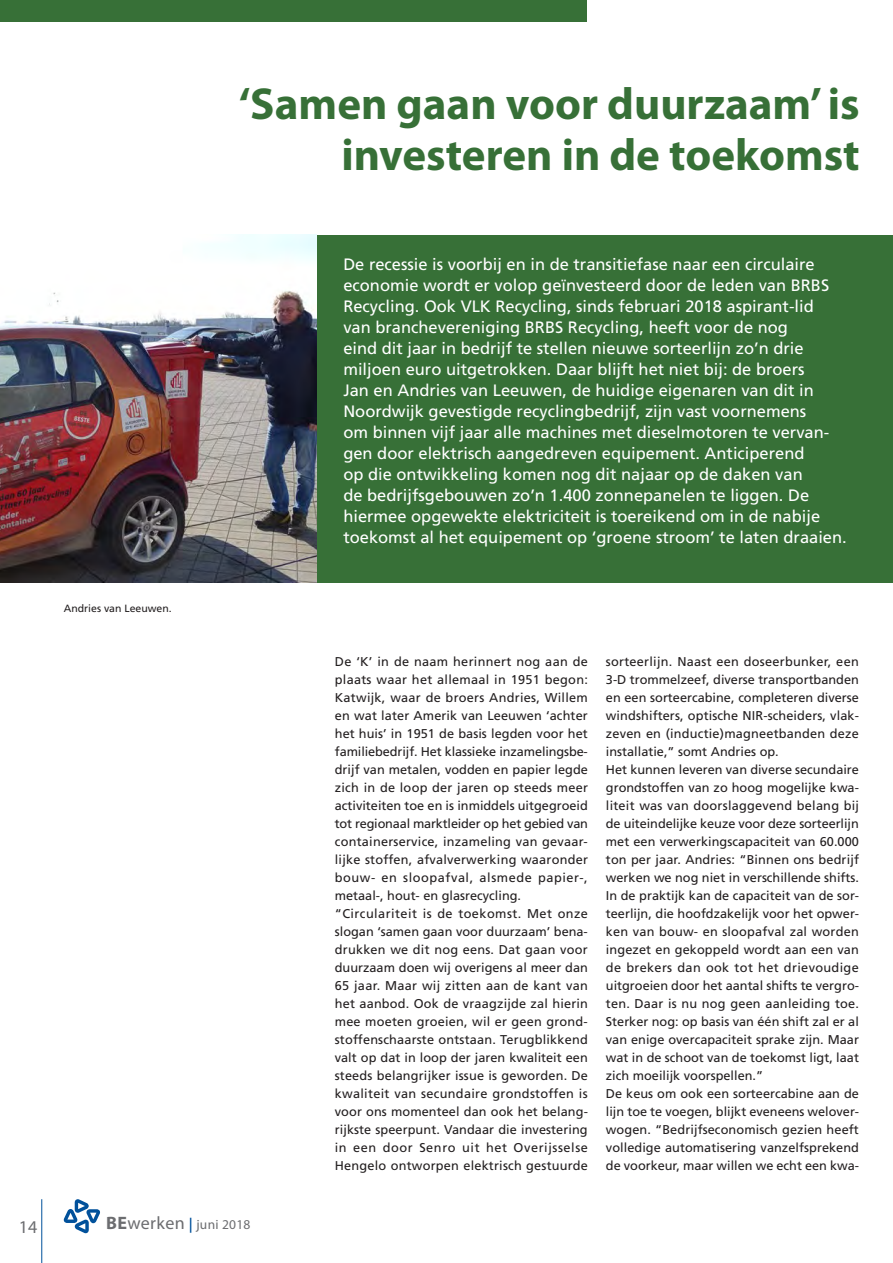
<style>
.page{position:relative;width:893px;height:1263px;background:#fff}
.page>*{position:absolute;margin:0;border:0;box-sizing:border-box;transform-origin:0 0}
.Kop_blauw_klein{font:700 45px/51px "Myriad Pro";color:#377037;text-align:right}
.t1{font:18px "Myriad Pro";color:#6c6d70}
.intro_diap{font:16.5px/21px "Frutiger LT Std";color:#fff}
.t2{font:13.5px "Myriad Pro";letter-spacing:.02em;color:#6c6d70}
._01_Broodtekst{font:12.75px/18px "Frutiger LT Std";color:#231f20;text-align:justify}
.bijschrift{font:10.5px "Frutiger LT Std";color:#231f20}
.s1{font-weight:700;font-size:18px}
.s2{font-size:18px}
.s3{font-family:"Frutiger LT Std";font-size:15px;color:#01519b}
</style>
<div class="page">
<hr style="left:41px;top:1199px;width:1px;height:64px;background:#01519b">
<svg style="left:64px;top:1199px;width:36px;height:34px"></svg>
<div style="left:0;top:235px;width:893px;height:348px;background:#377037"></div>
<div style="left:0;top:0;width:587px;height:21px;background:#377037"></div>
<img style="left:0;top:235px;width:317px;height:347px">
<p class="Kop_blauw_klein" style="left:239px;top:77px;width:622px">‘Samen gaan voor duurzaam’ is investeren in de toekomst</p>
<p class="bijschrift" style="left:64px;top:602px;width:109px">Andries van Leeuwen.</p>
<h2 class="t1" style="left:19px;top:1217px;width:20px">14</h2>
<p class="t2" style="left:106px;top:1217px;width:146px"><span class="s1">BE</span><span class="s2">werken</span> <span class="s3">|</span> juni 2018</p>
<p class="intro_diap" style="left:343px;top:254px;width:505px">De recessie is voorbij en in de transitiefase naar een circulaire economie wordt er volop geïnvesteerd door de leden van BRBS Recycling. Ook VLK Recycling, sinds februari 2018 aspirant-lid<br>van branchevereniging BRBS Recycling, heeft voor de nog<br>eind dit jaar in bedrijf te stellen nieuwe sorteerlijn zo’n drie miljoen euro uitgetrokken. Daar blijft het niet bij: de broers<br>Jan en Andries van Leeuwen, de huidige eigenaren van dit in Noordwijk gevestigde recyclingbedrijf, zijn vast voornemens<br>om binnen vijf jaar alle machines met dieselmotoren te vervan&shy;gen door elektrisch aangedreven equipement. Anticiperend<br>op die ontwikkeling komen nog dit najaar op de daken van<br>de bedrijfsgebouwen zo’n 1.400 zonnepanelen te liggen. De hiermee opgewekte elektriciteit is toereikend om in de nabije toekomst al het equipement op ‘groene stroom’ te laten draaien.</p>
<p class="_01_Broodtekst" style="left:335px;top:653px;width:255px">De ‘K’ in de naam herinnert nog aan de plaats waar het allemaal in 1951 begon:<br>Katwijk, waar de broers Andries, Willem en wat later Amerik van Leeuwen ‘achter het huis’ in 1951 de basis legden voor het familiebedrijf. Het klassieke inzamelingsbe&shy;drijf van metalen, vodden en papier legde zich in de loop der jaren op steeds meer activiteiten toe en is inmiddels uitgegroeid tot regionaal marktleider op het gebied van containerservice, inzameling van gevaar&shy;lijke stoffen, afvalverwerking waaronder bouw- en sloopafval, alsmede papier-, metaal-, hout- en glasrecycling.</p>
<p class="_01_Broodtekst" style="left:335px;top:905px;width:255px">“Circulariteit is de toekomst. Met onze slogan ‘samen gaan voor duurzaam’ bena&shy;drukken we dit nog eens. Dat gaan voor duurzaam doen wij overigens al meer dan 65 jaar. Maar wij zitten aan de kant van het aanbod. Ook de vraagzijde zal hierin mee moeten groeien, wil er geen grond&shy;stoffenschaarste ontstaan. Terugblikkend valt op dat in loop der jaren kwaliteit een steeds belangrijker issue is geworden. De kwaliteit van secundaire grondstoffen is voor ons momenteel dan ook het belang&shy;rijkste speerpunt. Vandaar die investering in een door Senro uit het Overijsselse Hengelo ontworpen elektrisch gestuurde</p>
<p class="_01_Broodtekst" style="left:606px;top:653px;width:255px">sorteerlijn. Naast een doseerbunker, een 3-D trommelzeef, diverse transportbanden en een sorteercabine, completeren diverse windshifters, optische NIR-scheiders, vlak&shy;zeven en (inductie)magneetbanden deze installatie,” somt Andries op.</p>
<p class="_01_Broodtekst" style="left:606px;top:761px;width:255px">Het kunnen leveren van diverse secundaire grondstoffen van zo hoog mogelijke kwa&shy;liteit was van doorslaggevend belang bij de uiteindelijke keuze voor deze sorteerlijn met een verwerkingscapaciteit van 60.000 ton per jaar. Andries: “Binnen ons bedrijf werken we nog niet in verschillende shifts.<br>In de praktijk kan de capaciteit van de sor&shy;teerlijn, die hoofdzakelijk voor het opwer&shy;ken van bouw- en sloopafval zal worden ingezet en gekoppeld wordt aan een van de brekers dan ook tot het drievoudige uitgroeien door het aantal shifts te vergro&shy;ten. Daar is nu nog geen aanleiding toe.<br>Sterker nog: op basis van één shift zal er al van enige overcapaciteit sprake zijn. Maar wat in de schoot van de toekomst ligt, laat zich moeilijk voorspellen.”</p>
<p class="_01_Broodtekst" style="left:606px;top:1085px;width:255px">De keus om ook een sorteercabine aan de lijn toe te voegen, blijkt eveneens welover&shy;wogen. “Bedrijfseconomisch gezien heeft volledige automatisering vanzelfsprekend de voorkeur, maar willen we echt een kwa-</p>
</div>
